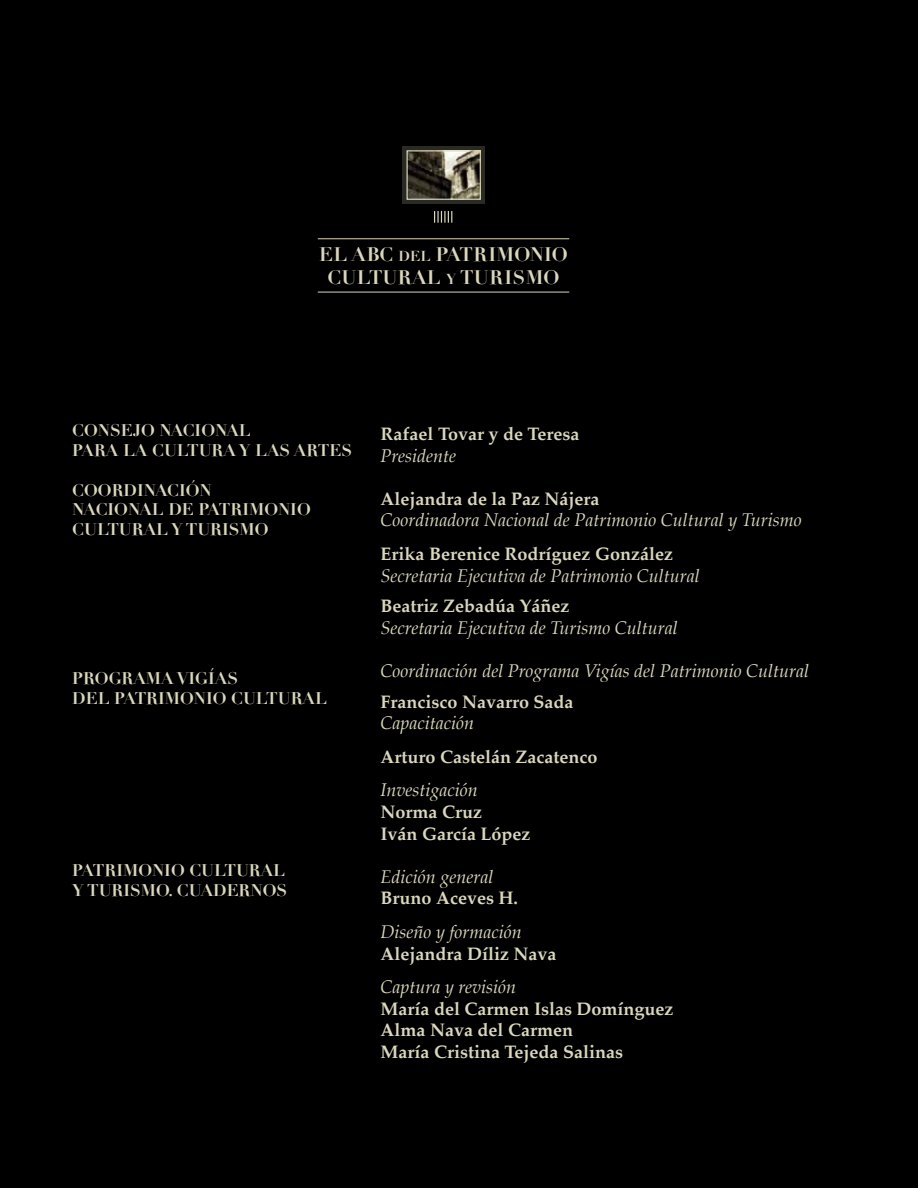
<style>
.page{position:relative;width:918px;height:1188px;background:#fff}
.page>*{position:absolute;margin:0;border:0;box-sizing:border-box;transform-origin:0 0}
.t1{font:700 19.2px/23px "Didot";letter-spacing:.02em;color:#dad7bd;text-align:center}
.t2{font:700 18px/21.6px "Palatino";color:#dad7bd}
.t3{font:italic 18px "Palatino";color:#dad7bd}
.t4{font:700 16.5px/19.8px "Didot";color:#dad7bd}
.s1{font-size:14.1px}
</style>
<div class="page">
<div style="left:0;top:1px;width:918px;height:1187px;background:#000"></div>
<hr style="left:318px;top:239px;width:251px;height:1px;background:#dad7bd">
<hr style="left:318px;top:292px;width:251px;height:1px;background:#dad7bd">
<div style="left:402px;top:146px;width:83px;height:58px;background:#2a2a25"></div>
<img style="left:409px;top:152px;width:70px;height:46px">
<div style="left:407px;top:150px;width:74px;height:50px;border:1px solid #dad7bd"></div>
<svg style="left:434px;top:211px;width:18px;height:12px"></svg>
<p class="t1" style="left:319px;top:243px;width:250px">EL ABC <span class="s1">DEL</span> PATRIMONIO<br>CULTURAL <span class="s1">Y</span> TURISMO</p>
<p class="t4" style="left:72px;top:421px;width:281px">CONSEJO NACIONAL<br>PARA LA CULTURA Y LAS ARTES</p>
<p class="t4" style="left:72px;top:480px;width:240px">COORDINACIÓN<br>NACIONAL DE PATRIMONIO<br>CULTURAL Y TURISMO</p>
<p class="t4" style="left:72px;top:669px;width:256px">PROGRAMA VIGÍAS<br>DEL PATRIMONIO CULTURAL</p>
<p class="t4" style="left:72px;top:861px;width:216px">PATRIMONIO CULTURAL<br>Y TURISMO. CUADERNOS</p>
<p class="t2" style="left:381px;top:423px;width:201px">Rafael Tovar y de Teresa</p>
<p class="t3" style="left:381px;top:441px;width:77px">Presidente</p>
<p class="t2" style="left:381px;top:487px;width:220px">Alejandra de la Paz Nájera</p>
<p class="t3" style="left:381px;top:506px;width:423px">Coordinadora Nacional de Patrimonio Cultural y Turismo</p>
<p class="t2" style="left:381px;top:543px;width:294px">Erika Berenice Rodríguez González</p>
<p class="t3" style="left:381px;top:561px;width:321px">Secretaria Ejecutiva de Patrimonio Cultural</p>
<p class="t2" style="left:381px;top:595px;width:190px">Beatriz Zebadúa Yáñez</p>
<p class="t3" style="left:381px;top:613px;width:299px">Secretaria Ejecutiva de Turismo Cultural</p>
<p class="t3" style="left:381px;top:657px;width:430px">Coordinación del Programa Vigías del Patrimonio Cultural</p>
<p class="t2" style="left:381px;top:690px;width:194px">Francisco Navarro Sada</p>
<p class="t3" style="left:381px;top:709px;width:95px">Capacitación</p>
<p class="t2" style="left:381px;top:745px;width:218px">Arturo Castelán Zacatenco</p>
<p class="t3" style="left:381px;top:776px;width:99px">Investigación</p>
<p class="t2" style="left:381px;top:801px;width:151px">Norma Cruz<br>Iván García López</p>
<p class="t3" style="left:381px;top:862px;width:114px">Edición general</p>
<p class="t2" style="left:381px;top:887px;width:139px">Bruno Aceves H.</p>
<p class="t3" style="left:381px;top:918px;width:143px">Diseño y formación</p>
<p class="t2" style="left:381px;top:942px;width:177px">Alejandra Díliz Nava</p>
<p class="t3" style="left:381px;top:973px;width:137px">Captura y revisión</p>
<p class="t2" style="left:381px;top:997px;width:294px">María del Carmen Islas Domínguez<br>Alma Nava del Carmen<br>María Cristina Tejeda Salinas</p>
</div>
